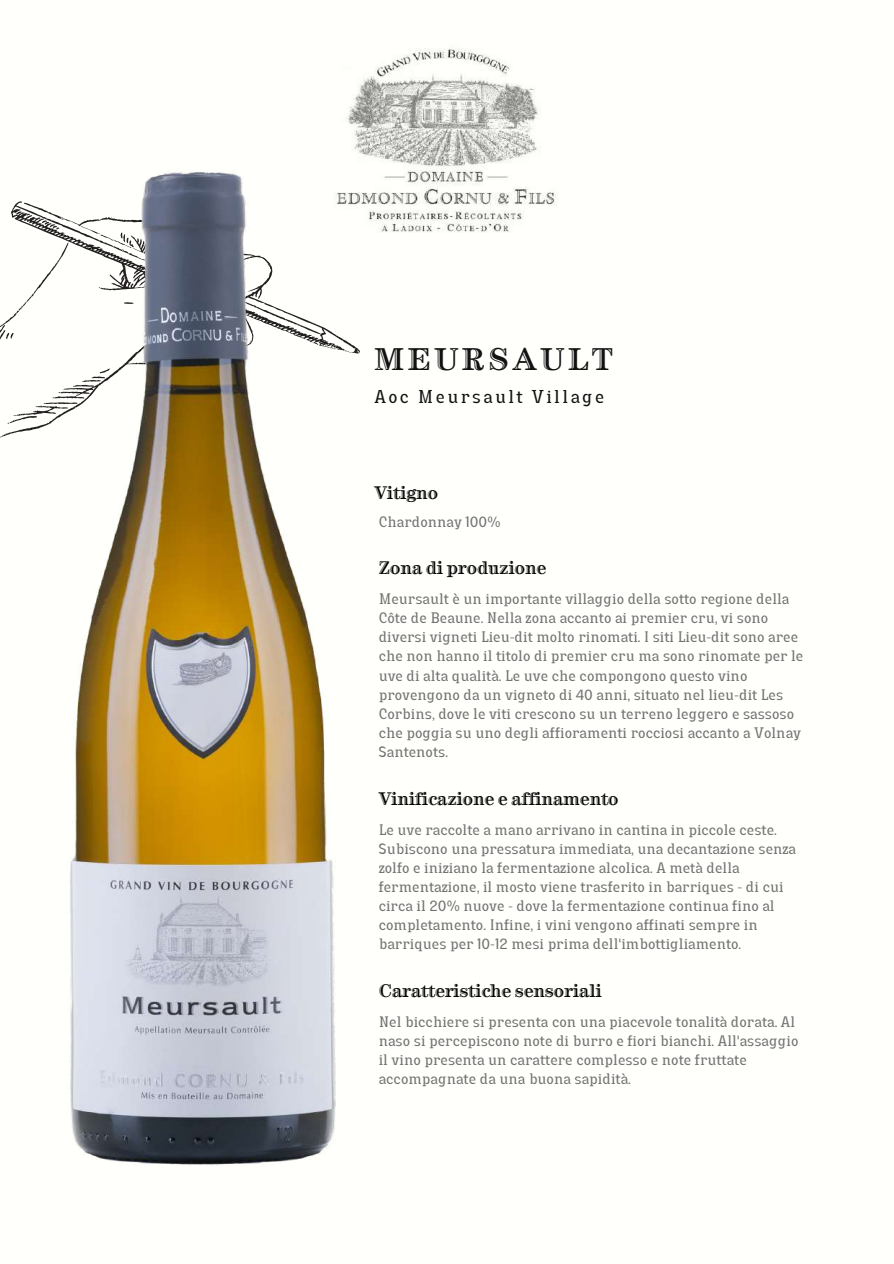
<style>
.page{position:relative;width:894px;height:1264px;background:#fff}
.page>*{position:absolute;margin:0;border:0;box-sizing:border-box;transform-origin:0 0}
.t1{font:28.5px "Century Handtooled ITC Std";letter-spacing:.13em;color:#121212}
.t2{font:18px "Lazord Slab";letter-spacing:.13em;color:#121212}
.t3{font:16.5px "Century Handtooled ITC Std";color:#000}
.t4{font:14.7px/19.2px "Lazord Slab";color:#737373}
</style>
<div class="page">
<img style="left:349px;top:48px;width:210px;height:185px">
<svg style="left:11px;top:111px;width:354px;height:243px"></svg>
<svg style="left:0;top:218px;width:64px;height:220px"></svg>
<img style="left:64px;top:161px;width:271px;height:1004px">
<h1 class="t1" style="left:374px;top:348px;width:240px">MEURSAULT</h1>
<p class="t2" style="left:374px;top:390px;width:231px">Aoc Meursault Village</p>
<p class="t3" style="left:374px;top:486px;width:65px">Vitigno</p>
<p class="t4" style="left:378px;top:514px;width:123px">Chardonnay 100%</p>
<p class="t3" style="left:378px;top:561px;width:169px">Zona di produzione</p>
<p class="t4" style="left:378px;top:591px;width:426px">Meursault è un importante villaggio della sotto regione della Côte de Beaune. Nella zona accanto ai premier cru, vi sono diversi vigneti Lieu-dit molto rinomati. I siti Lieu-dit sono aree che non hanno il titolo di premier cru ma sono rinomate per le uve di alta qualità. Le uve che compongono questo vino provengono da un vigneto di 40 anni, situato nel lieu-dit Les Corbins, dove le viti crescono su un terreno leggero e sassoso che poggia su uno degli affioramenti rocciosi accanto a Volnay Santenots.</p>
<p class="t3" style="left:378px;top:792px;width:241px">Vinificazione e affinamento</p>
<p class="t4" style="left:378px;top:821px;width:419px">Le uve raccolte a mano arrivano in cantina in piccole ceste.<br>Subiscono una pressatura immediata, una decantazione senza zolfo e iniziano la fermentazione alcolica. A metà della fermentazione, il mosto viene trasferito in barriques - di cui circa il 20% nuove - dove la fermentazione continua fino al completamento. Infine, i vini vengono affinati sempre in barriques per 10-12 mesi prima dell'imbottigliamento.</p>
<p class="t3" style="left:378px;top:984px;width:224px">Caratteristiche sensoriali</p>
<p class="t4" style="left:378px;top:1014px;width:421px">Nel bicchiere si presenta con una piacevole tonalità dorata. Al naso si percepiscono note di burro e fiori bianchi. All'assaggio il vino presenta un carattere complesso e note fruttate accompagnate da una buona sapidità.</p>
</div>
